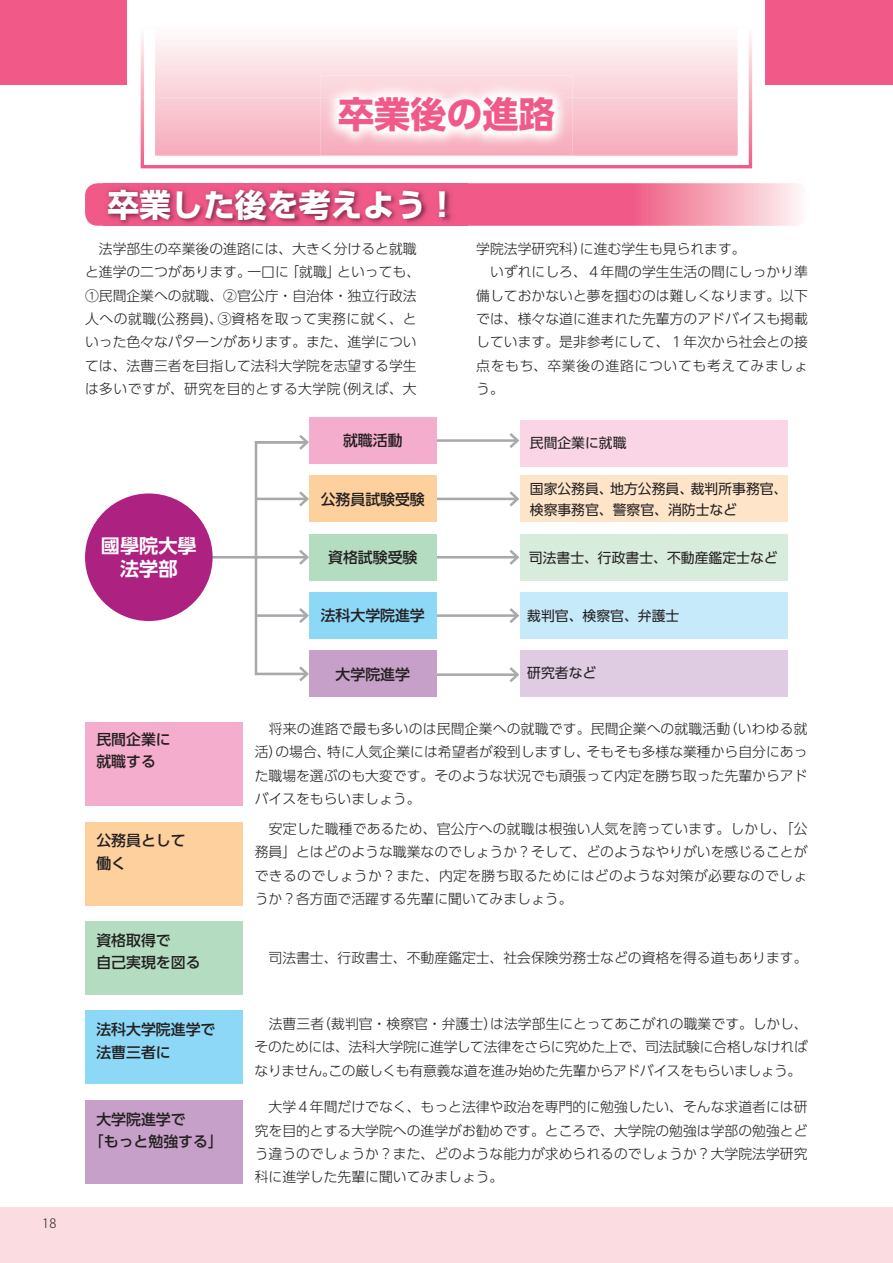
<style>
.page{position:relative;width:893px;height:1263px;background:#fff}
.page>*{position:absolute;margin:0;border:0;box-sizing:border-box;transform-origin:0 0}
.t1{font:700 36.15px "UD Shin Go Pr 6 N";color:#f05988}
.t2{font:700 31.95px "UD Shin Go Pr 6 N";color:#fff}
.t3{font:700 19.2px/23.4px "UD Shin Go Pr 6 N De";color:#fff;text-align:center}
.t4{font:500 14.85px/22.4px "UD Shin Go Pr 6 N";color:#231f20}
.t5{font:300 13.8px/23.4px "UD Shin Go Pr 6 N";color:#231f20;text-align:justify}
.t6{font:13.8px/21.3px "UD Shin Go Pr 6 N";color:#231f20}
.t7{font:300 12.75px "Koz Go Pr 6 N";color:#231f20}
</style>
<div class="page">
<div style="left:0;top:1208px;width:893px;height:55px;background:#fbdce1"></div>
<div style="left:0;top:0;width:893px;height:85px;background:#f05988"></div>
<div style="left:85px;top:721px;width:157px;height:84px;background:#f5adce"></div>
<div style="left:85px;top:922px;width:157px;height:73px;background:#b3dcc0"></div>
<div style="left:85px;top:1100px;width:157px;height:84px;background:#c7a0c9"></div>
<div style="left:85px;top:822px;width:157px;height:83px;background:#fdd09e"></div>
<div style="left:85px;top:1011px;width:157px;height:73px;background:#8dd7f7"></div>
<hr style="left:428px;top:498px;width:89px;height:2px;background:#a8a9ad">
<svg style="left:507px;top:491px;width:12px;height:16px"></svg>
<hr style="left:428px;top:439px;width:89px;height:3px;background:#a8a9ad">
<svg style="left:507px;top:433px;width:13px;height:15px"></svg>
<hr style="left:428px;top:556px;width:89px;height:2px;background:#a8a9ad">
<svg style="left:507px;top:550px;width:13px;height:15px"></svg>
<hr style="left:428px;top:614px;width:89px;height:3px;background:#a8a9ad">
<svg style="left:507px;top:608px;width:13px;height:15px"></svg>
<hr style="left:428px;top:673px;width:89px;height:3px;background:#a8a9ad">
<svg style="left:507px;top:667px;width:13px;height:15px"></svg>
<hr style="left:208px;top:556px;width:99px;height:2px;background:#a8a9ad">
<div style="left:309px;top:417px;width:128px;height:47px;background:#f5adce"></div>
<div style="left:309px;top:475px;width:128px;height:47px;background:#fdd09e"></div>
<div style="left:309px;top:534px;width:128px;height:47px;background:#b3dcc0"></div>
<div style="left:309px;top:592px;width:128px;height:47px;background:#8dd7f7"></div>
<div style="left:309px;top:650px;width:128px;height:47px;background:#c7a0c9"></div>
<div style="left:85px;top:493px;width:128px;height:128px;background:#ad2181;border-radius:50%"></div>
<div style="left:520px;top:475px;width:267px;height:47px;background:#fee5ca"></div>
<div style="left:520px;top:534px;width:267px;height:47px;background:#d8ecdd"></div>
<div style="left:520px;top:592px;width:267px;height:47px;background:#c6eafa"></div>
<div style="left:520px;top:650px;width:267px;height:47px;background:#dfcce3"></div>
<div style="left:520px;top:420px;width:267px;height:46px;background:#fad5e5"></div>
<svg style="left:253px;top:435px;width:56px;height:247px"></svg>
<div style="left:127px;top:0;width:638px;height:98px;background:#fff"></div>
<svg style="left:141px;top:35px;width:611px;height:133px"></svg>
<img style="left:320px;top:76px;width:252px;height:79px">
<img style="left:331px;top:89px;width:231px;height:60px">
<svg style="left:85px;top:183px;width:714px;height:43px;background:#f37fa1"></svg>
<img style="left:103px;top:184px;width:365px;height:42px">
<p class="t7" style="left:42px;top:1216px;width:16px">18</p>
<h1 class="t1" style="left:338px;top:84px;width:218px">卒業後の進路</h1>
<h2 class="t2" style="left:107px;top:178px;width:352px">卒業した後を考えよう！</h2>
<p class="t5" style="left:85px;top:236px;width:337px;text-align:left">　法学部生の卒業後の進路には、大きく分けると就職と進学の二つがあります。一口に「就職」といっても、<br>①民間企業への就職、②官公庁・自治体・独立行政法人への就職(公務員)、③資格を取って実務に就く、といった色々なパターンがあります。また、進学については、法曹三者を目指して法科大学院を志望する学生は多いですが、研究を目的とする大学院（例えば、大</p>
<p class="t5" style="left:476px;top:236px;width:333px;text-align:left">学院法学研究科）に進む学生も見られます。<br>　いずれにしろ、４年間の学生生活の間にしっかり準備しておかないと夢を掴むのは難しくなります。以下では、様々な道に進まれた先輩方のアドバイスも掲載しています。是非参考にして、１年次から社会との接点をもち、卒業後の進路についても考えてみましょう。</p>
<h3 class="t3" style="left:101px;top:533px;width:97px">國學院大學法学部</h3>
<p class="t4" style="left:96px;top:728px;width:76px">民間企業に就職する</p>
<p class="t4" style="left:96px;top:829px;width:91px">公務員として働く</p>
<p class="t4" style="left:96px;top:928px;width:106px">資格取得で<br>自己実現を図る</p>
<p class="t4" style="left:96px;top:1018px;width:121px">法科大学院進学で法曹三者に</p>
<p class="t4" style="left:89px;top:1107px;width:135px;text-indent:7px">大学院進学で<br>「もっと勉強する」</p>
<p class="t4" style="left:343px;top:429px;width:61px">就職活動</p>
<p class="t6" style="left:530px;top:432px;width:98px">民間企業に就職</p>
<p class="t4" style="left:321px;top:487px;width:106px">公務員試験受験</p>
<p class="t6" style="left:530px;top:477px;width:259px">国家公務員、地方公務員、裁判所事務官、検察事務官、警察官、消防士など</p>
<p class="t4" style="left:328px;top:546px;width:91px">資格試験受験</p>
<p class="t6" style="left:529px;top:546px;width:250px">司法書士、行政書士、不動産鑑定士など</p>
<p class="t4" style="left:321px;top:604px;width:106px">法科大学院進学</p>
<p class="t6" style="left:527px;top:604px;width:154px">裁判官、検察官、弁護士</p>
<p class="t4" style="left:336px;top:662px;width:76px">大学院進学</p>
<p class="t6" style="left:527px;top:662px;width:71px">研究者など</p>
<p class="t5" style="left:255px;top:716px;width:554px">　将来の進路で最も多いのは民間企業への就職です。民間企業への就職活動（いわゆる就活）の場合、特に人気企業には希望者が殺到しますし、そもそも多様な業種から自分にあった職場を選ぶのも大変です。そのような状況でも頑張って内定を勝ち取った先輩からアドバイスをもらいましょう。</p>
<p class="t5" style="left:255px;top:816px;width:554px">　安定した職種であるため、官公庁への就職は根強い人気を誇っています。しかし、「公務員」とはどのような職業なのでしょうか？そして、どのようなやりがいを感じることができるのでしょうか？また、内定を勝ち取るためにはどのような対策が必要なのでしょうか？各方面で活躍する先輩に聞いてみましょう。</p>
<p class="t5" style="left:255px;top:946px;width:554px">　司法書士、行政書士、不動産鑑定士、社会保険労務士などの資格を得る道もあります。</p>
<p class="t5" style="left:255px;top:1011px;width:555px;text-indent:14px">法曹三者（裁判官・検察官・弁護士）は法学部生にとってあこがれの職業です。しかし、そのためには、法科大学院に進学して法律をさらに究めた上で、司法試験に合格しなければなりません。この厳しくも有意義な道を進み始めた先輩からアドバイスをもらいましょう。</p>
<p class="t5" style="left:255px;top:1095px;width:554px">　大学４年間だけでなく、もっと法律や政治を専門的に勉強したい、そんな求道者には研究を目的とする大学院への進学がお勧めです。ところで、大学院の勉強は学部の勉強とどう違うのでしょうか？また、どのような能力が求められるのでしょうか？大学院法学研究科に進学した先輩に聞いてみましょう。</p>
</div>
